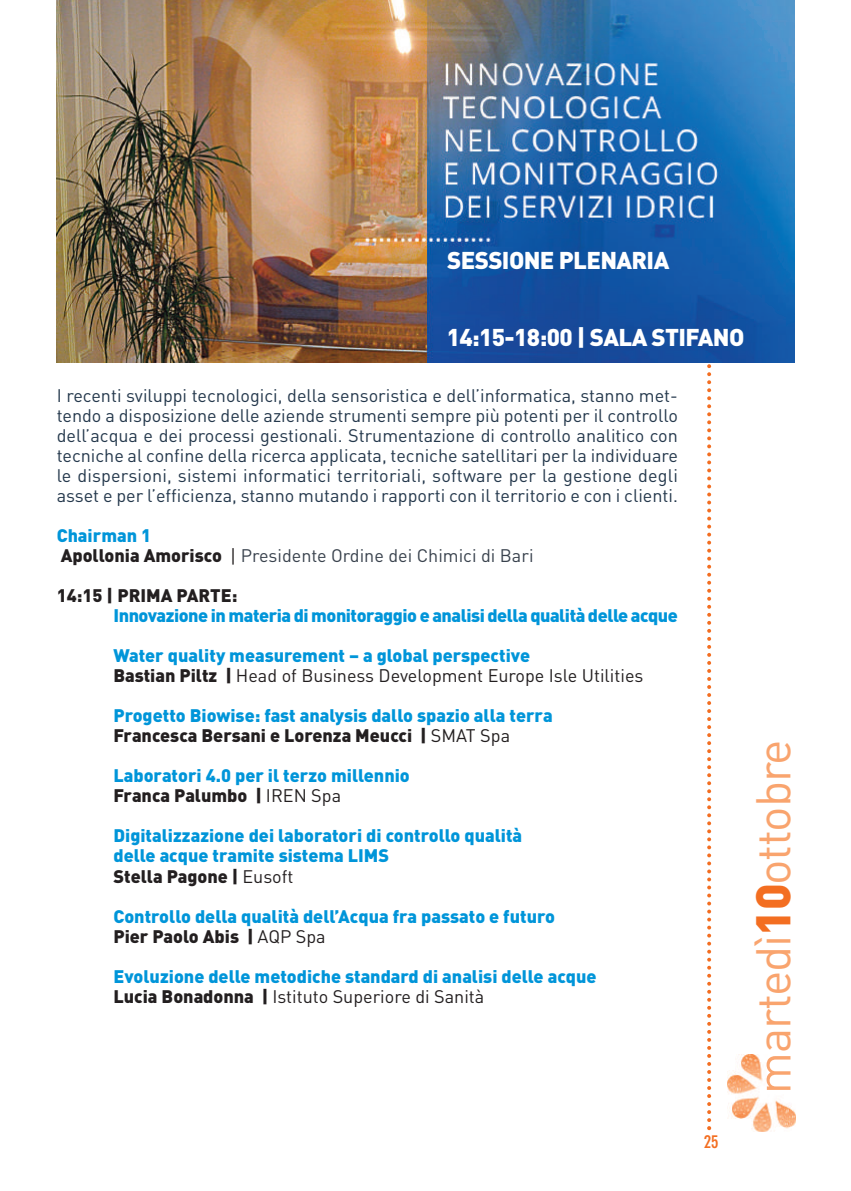
<style>
.page{position:relative;width:851px;height:1191px;background:#fff}
.page>*{position:absolute;margin:0;border:0;box-sizing:border-box;transform-origin:0 0}
.t1{font:48px "DIN";letter-spacing:-.025em;color:#f9a46e}
.t2{font:900 24px "DIN";letter-spacing:-.025em;color:#fff}
.t3{font:18px/20px "DIN";color:#24384c;text-align:justify}
.t4{font:900 18px/20px "DIN";color:#0095d9}
.t5{font:18px/20px "DIN";color:#231f20}
.t6{font:900 18px "DIN";letter-spacing:-.025em;color:#0095d9}
.t7{font:18px/20px "DIN";color:#39424d}
.t8{font:900 18px "DIN";color:#231f20}
.t9{font:700 condensed 18px "DIN Neuzeit Grotesk";color:#f36e21}
.s1{font-weight:900;color:#0095d9}
.s2{font-weight:900;color:#231f20}
.s3{font-family:"Lucida Grande";color:#231f20}
.s4{font-weight:900}
.s5{color:#231f20}
.s6{font-weight:400;color:#231f20}
.s7{font-weight:900;color:#f36e21}
</style>
<div class="page">
<img style="left:727px;top:1054px;width:68px;height:77px">
<img style="left:766px;top:1055px;width:24px;height:34px">
<svg style="left:707px;top:362px;width:4px;height:768px"></svg>
<img style="left:57px;top:0;width:737px;height:362px">
<h2 class="t2" style="left:447px;top:247px;width:224px">SESSIONE PLENARIA</h2>
<h2 class="t2" style="left:446px;top:323px;width:299px">14:15-18:00 | SALA STIFANO</h2>
<p class="t3" style="left:57px;top:386px;width:622px">I recenti sviluppi tecnologici, della sensoristica e dell’informatica, stanno met&shy;tendo a disposizione delle aziende strumenti sempre più potenti per il controllo dell’acqua e dei processi gestionali. Strumentazione di controllo analitico con tecniche al confine della ricerca applicata, tecniche satellitari per la individuare le dispersioni, sistemi informatici territoriali, software per la gestione degli asset e per l’efficienza, stanno mutando i rapporti con il territorio e con i clienti.</p>
<p class="t7" style="left:57px;top:526px;width:478px"><span class="s1">Chairman 1<br></span><span class="s2">Apollonia Amorisco</span> <span class="s3">|</span> Presidente Ordine dei Chimici di Bari</p>
<p class="t8" style="left:57px;top:585px;width:182px">14:15 | PRIMA PARTE:</p>
<p class="t6" style="left:113px;top:605px;width:566px">Innovazione in materia di monitoraggio e analisi della qualità delle acque</p>
<p class="t5" style="left:113px;top:646px;width:531px"><span class="s1">Water quality measurement – a global perspective<br></span><span class="s4">Bastian Piltz |</span> Head of Business Development Europe Isle Utilities</p>
<p class="t4" style="left:113px;top:706px;width:440px">Progetto Biowise: fast analysis dallo spazio alla terra<br><span class="s5">Francesca Bersani e Lorenza Meucci |</span> <span class="s6">SMAT Spa</span></p>
<p class="t4" style="left:113px;top:766px;width:298px">Laboratori 4.0 per il terzo millennio<br><span class="s5">Franca Palumbo |</span> <span class="s6">IREN Spa</span></p>
<p class="t4" style="left:113px;top:826px;width:410px">Digitalizzazione dei laboratori di controllo qualità delle acque tramite sistema LIMS<br><span class="s5">Stella Pagone |</span> <span class="s6">Eusoft</span></p>
<p class="t4" style="left:113px;top:906px;width:443px">Controllo della qualità dell’Acqua fra passato e futuro<br><span class="s5">Pier Paolo Abis |</span> <span class="s6">AQP Spa</span></p>
<p class="t4" style="left:113px;top:966px;width:484px">Evoluzione delle metodiche standard di analisi delle acque<br><span class="s5">Lucia Bonadonna |</span> <span class="s6">Istituto Superiore di Sanità</span></p>
<h1 class="t1" style="left:745px;top:1094px;width:356px;rotate:-90deg">martedì<span class="s7">10</span>ottobre</h1>
<p class="t9" style="left:703px;top:1134px;width:16px">25</p>
</div>
